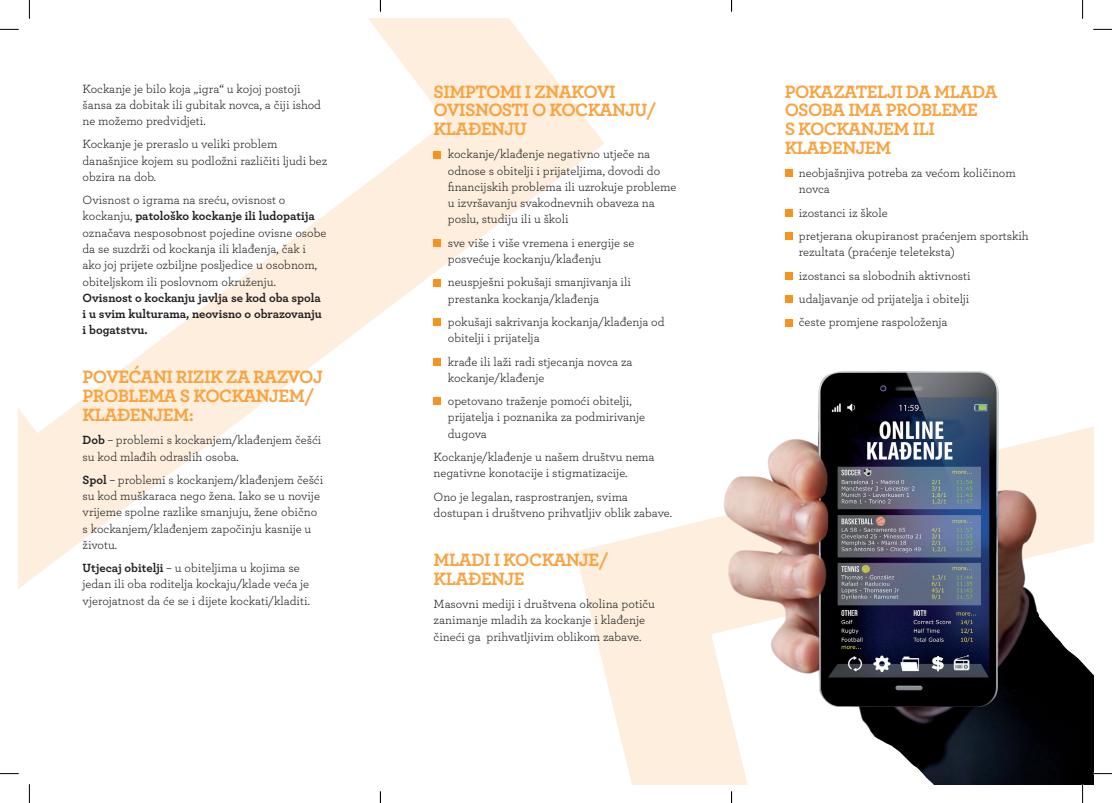
<style>
.page{position:relative;width:1112px;height:803px;background:#fff}
.page>*{position:absolute;margin:0;border:0;box-sizing:border-box;transform-origin:0 0}
.t1{font:700 18.75px/18.8px "Archer Pro";letter-spacing:-.03em;color:#f9a23e}
.t2{font:12.5px/16.2px "Archer Pro";color:#231f20}
.t3{font:700 12.5px/16.2px "Archer Pro";color:#231f20;text-align:justify}
.s1{font-weight:700}
</style>
<div class="page">
<svg style="left:19px;top:19px;width:586px;height:569px"></svg>
<svg style="left:574px;top:377px;width:21px;height:254px"></svg>
<div style="left:433px;top:151px;width:8px;height:7px;background:#f7931d"></div>
<div style="left:433px;top:239px;width:8px;height:8px;background:#f7931d"></div>
<div style="left:433px;top:279px;width:8px;height:7px;background:#f7931d"></div>
<div style="left:433px;top:318px;width:8px;height:8px;background:#f7931d"></div>
<div style="left:433px;top:358px;width:8px;height:7px;background:#f7931d"></div>
<div style="left:433px;top:397px;width:8px;height:8px;background:#f7931d"></div>
<div style="left:784px;top:169px;width:8px;height:8px;background:#f7931d"></div>
<div style="left:784px;top:209px;width:8px;height:8px;background:#f7931d"></div>
<div style="left:784px;top:232px;width:8px;height:8px;background:#f7931d"></div>
<div style="left:784px;top:272px;width:8px;height:8px;background:#f7931d"></div>
<div style="left:784px;top:295px;width:8px;height:8px;background:#f7931d"></div>
<div style="left:784px;top:319px;width:8px;height:7px;background:#f7931d"></div>
<img style="left:595px;top:342px;width:497px;height:442px">
<svg style="left:0;top:29px;width:19px;height:1px"></svg>
<svg style="left:1093px;top:29px;width:18px;height:1px"></svg>
<svg style="left:0;top:773px;width:19px;height:1px"></svg>
<svg style="left:1092px;top:773px;width:19px;height:1px"></svg>
<svg style="left:29px;top:0;width:1px;height:19px"></svg>
<svg style="left:29px;top:784px;width:1px;height:19px"></svg>
<svg style="left:1082px;top:0;width:1px;height:19px"></svg>
<svg style="left:1081px;top:784px;width:2px;height:19px"></svg>
<svg style="left:379px;top:0;width:2px;height:11px"></svg>
<svg style="left:379px;top:792px;width:2px;height:11px"></svg>
<p class="t2" style="left:83px;top:80px;width:240px">Kockanje je bilo koja „igra“ u kojoj postoji šansa za dobitak ili gubitak novca, a čiji ishod ne možemo predvidjeti.</p>
<p class="t2" style="left:83px;top:135px;width:246px">Kockanje je preraslo u veliki problem današnjice kojem su podložni različiti ljudi bez obzira na dob.</p>
<p class="t2" style="left:83px;top:191px;width:245px">Ovisnost o igrama na sreću, ovisnost o kockanju, <span class="s1">patološko kockanje ili ludopatija </span>označava nesposobnost pojedine ovisne osobe da se suzdrži od kockanja ili klađenja, čak i ako joj prijete ozbiljne posljedice u osobnom, obiteljskom ili poslovnom okruženju.</p>
<p class="t3" style="left:83px;top:289px;width:241px">Ovisnost o kockanju javlja se kod oba spola i u svim kulturama, neovisno o obrazovanju i bogatstvu.</p>
<h1 class="t1" style="left:83px;top:367px;width:242px">POVEĆANI RIZIK ZA RAZVOJ<br>PROBLEMA S KOCKANJEM/<br>KLAĐENJEM:</h1>
<p class="t2" style="left:83px;top:431px;width:240px"><span class="s1">Dob</span> – problemi s kockanjem/klađenjem češći su kod mlađih odraslih osoba.</p>
<p class="t2" style="left:83px;top:471px;width:242px"><span class="s1">Spol</span> – problemi s kockanjem/klađenjem češći su kod muškaraca nego žena. Iako se u novije vrijeme spolne razlike smanjuju, žene obično s kockanjem/klađenjem započinju kasnije u životu.</p>
<p class="t2" style="left:83px;top:559px;width:229px"><span class="s1">Utjecaj obitelji</span> – u obiteljima u kojima se jedan ili oba roditelja kockaju/klade veća je vjerojatnost da će se i dijete kockati/kladiti.</p>
<h1 class="t1" style="left:433px;top:81px;width:224px">SIMPTOMI I ZNAKOVI<br>OVISNOSTI O KOCKANJU/<br>KLAĐENJU</h1>
<p class="t2" style="left:447px;top:145px;width:230px">kockanje/klađenje negativno utječe na odnose s obitelji i prijateljima, dovodi do financijskih problema ili uzrokuje probleme u izvršavanju svakodnevnih obaveza na poslu, studiju ili u školi</p>
<p class="t2" style="left:447px;top:234px;width:188px">sve više i više vremena i energije se posvećuje kockanju/klađenju</p>
<p class="t2" style="left:447px;top:273px;width:185px">neuspješni pokušaji smanjivanja ili prestanka kockanja/klađenja</p>
<p class="t2" style="left:447px;top:313px;width:218px">pokušaji sakrivanja kockanja/klađenja od obitelji i prijatelja</p>
<p class="t2" style="left:447px;top:353px;width:186px">krađe ili laži radi stjecanja novca za kockanje/klađenje</p>
<p class="t2" style="left:447px;top:392px;width:199px">opetovano traženje pomoći obitelji, prijatelja i poznanika za podmirivanje dugova</p>
<p class="t2" style="left:433px;top:448px;width:222px">Kockanje/klađenje u našem društvu nema negativne konotacije i stigmatizacije.</p>
<p class="t2" style="left:433px;top:488px;width:240px">Ono je legalan, rasprostranjen, svima dostupan i društveno prihvatljiv oblik zabave.</p>
<h1 class="t1" style="left:433px;top:549px;width:176px">MLADI I KOCKANJE/<br>KLAĐENJE</h1>
<p class="t2" style="left:433px;top:595px;width:223px">Masovni mediji i društvena okolina potiču zanimanje mladih za kockanje i klađenje čineći ga prihvatljivim oblikom zabave.</p>
<h1 class="t1" style="left:784px;top:81px;width:214px">POKAZATELJI DA MLADA<br>OSOBA IMA PROBLEME<br>S KOCKANJEM ILI<br>KLAĐENJEM</h1>
<p class="t2" style="left:798px;top:164px;width:218px">neobjašnjiva potreba za većom količinom novca</p>
<p class="t2" style="left:798px;top:200px;width:231px;line-height:23.4px">izostanci iz škole<br>pretjerana okupiranost praćenjem sportskih</p>
<p class="t2" style="left:798px;top:240px;width:173px;line-height:23.4px">rezultata (praćenje teleteksta) izostanci sa slobodnih aktivnosti udaljavanje od prijatelja i obitelji česte promjene raspoloženja</p>
</div>
